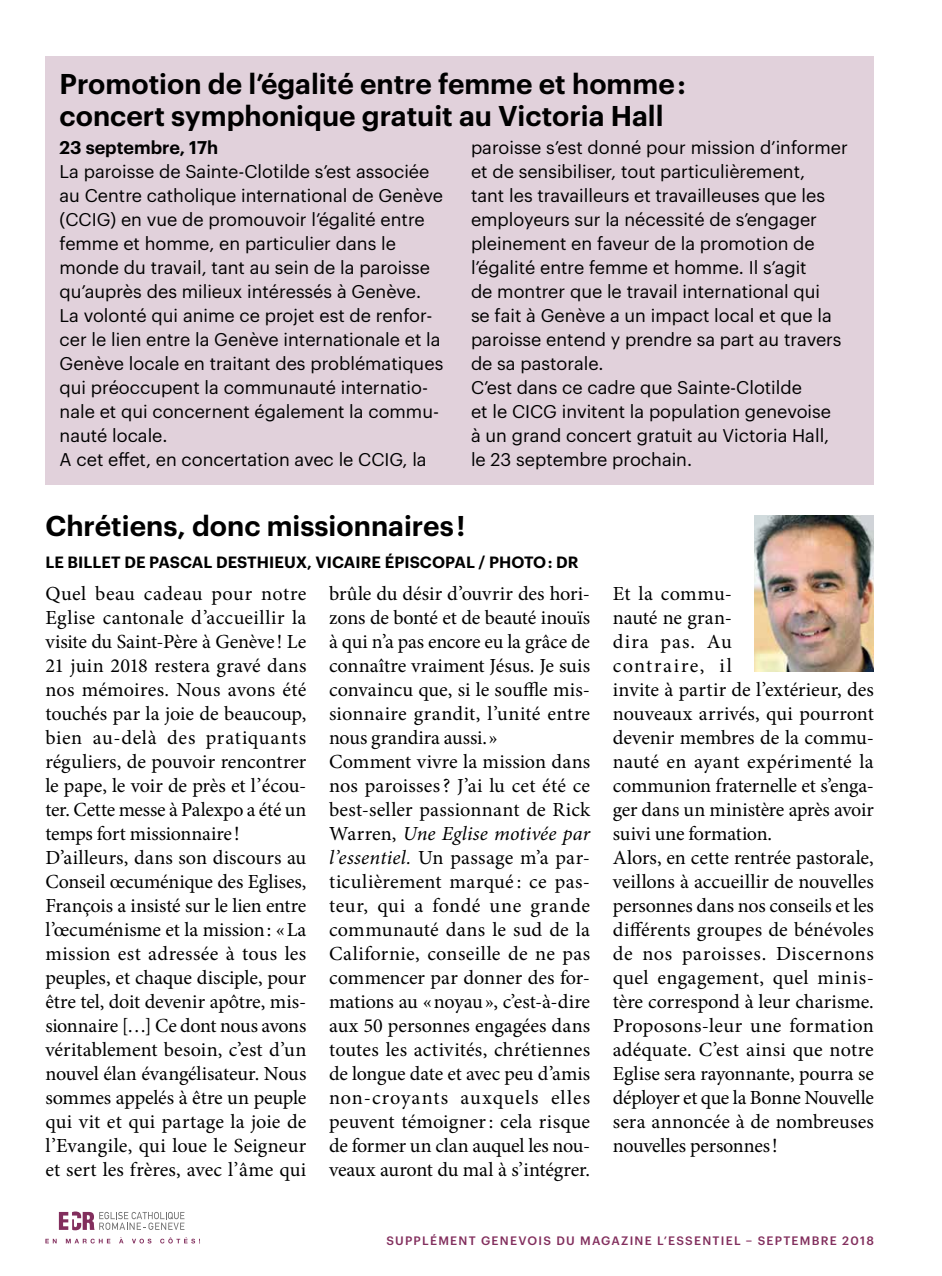
<style>
.page{position:relative;width:942px;height:1276px;background:#fff}
.page>*{position:absolute;margin:0;border:0;box-sizing:border-box;transform-origin:0 0}
.t1{font:600 28px/32px "Graphik";color:#000}
.t2{font:20px/24px "Minion Pro";color:#000}
.t3{font:18px/24px "Graphik";color:#000}
.t4{font:600 18px "Graphik";color:#000}
.t5{font:600 16px "Graphik";letter-spacing:.005em;color:#000}
.t6{font:500 12px "Graphik";letter-spacing:.105em;color:#822e5d}
.s1{font-style:italic}
</style>
<div class="page">
<svg style="left:59px;top:1211px;width:125px;height:19px"></svg>
<svg style="left:45px;top:1238px;width:12px;height:5px"></svg>
<svg style="left:66px;top:1238px;width:44px;height:5px"></svg>
<svg style="left:119px;top:1237px;width:4px;height:6px"></svg>
<svg style="left:132px;top:1238px;width:19px;height:5px"></svg>
<svg style="left:160px;top:1237px;width:40px;height:6px"></svg>
<img style="left:754px;top:515px;width:119px;height:156px">
<div style="left:45px;top:57px;width:828px;height:428px;background:#e1d1db"></div>
<h1 class="t1" style="left:60px;top:65px;width:627px">Promotion de l’égalité entre femme et homme : concert symphonique gratuit au Victoria Hall</h1>
<p class="t4" style="left:60px;top:134px;width:160px">23 septembre, 17h</p>
<p class="t3" style="left:60px;top:158px;width:385px">La paroisse de Sainte-Clotilde s’est associée au Centre catholique international de Genève (CCIG) en vue de promouvoir l’égalité entre femme et homme, en particulier dans le monde du travail, tant au sein de la paroisse qu’auprès des milieux intéressés à Genève.<br>La volonté qui anime ce projet est de renfor&shy;cer le lien entre la Genève internationale et la Genève locale en traitant des problématiques qui préoccupent la communauté internatio&shy;nale et qui concernent également la commu&shy;nauté locale.<br>A cet effet, en concertation avec le CCIG, la</p>
<p class="t3" style="left:471px;top:134px;width:378px">paroisse s’est donné pour mission d’informer et de sensibiliser, tout particulièrement,<br>tant les travailleurs et travailleuses que les employeurs sur la nécessité de s’engager pleinement en faveur de la promotion de l’égalité entre femme et homme. Il s’agit<br>de montrer que le travail international qui<br>se fait à Genève a un impact local et que la paroisse entend y prendre sa part au travers de sa pastorale.<br>C’est dans ce cadre que Sainte-Clotilde<br>et le CICG invitent la population genevoise<br>à un grand concert gratuit au Victoria Hall, le 23 septembre prochain.</p>
<h1 class="t1" style="left:45px;top:507px;width:421px">Chrétiens, donc missionnaires !</h1>
<p class="t5" style="left:45px;top:550px;width:534px">LE BILLET DE PASCAL DESTHIEUX, VICAIRE ÉPISCOPAL / PHOTO : DR</p>
<p class="t2" style="left:45px;top:582px;width:262px">Quel beau cadeau pour notre<br>Eglise cantonale d’accueillir la visite du Saint-Père à Genève! Le<br>21 juin 2018 restera gravé dans nos mémoires. Nous avons été touchés par la joie de beaucoup, bien au-delà des pratiquants réguliers, de pouvoir rencontrer le pape, le voir de près et l’écou&shy;ter. Cette messe à Palexpo a été un temps fort missionnaire!<br>D’ailleurs, dans son discours au<br>Conseil œcuménique des Eglises,<br>François a insisté sur le lien entre l’œcuménisme et la mission: «La mission est adressée à tous les peuples, et chaque disciple, pour être tel, doit devenir apôtre, mis&shy;sionnaire […] Ce dont nous avons véritablement besoin, c’est d’un nouvel élan évangélisateur. Nous sommes appelés à être un peuple qui vit et qui partage la joie de l’Evangile, qui loue le Seigneur et sert les frères, avec l’âme qui</p>
<p class="t2" style="left:329px;top:582px;width:262px">brûle du désir d’ouvrir des hori&shy;zons de bonté et de beauté inouïs à qui n’a pas encore eu la grâce de connaître vraiment Jésus. Je suis convaincu que, si le souffle mis&shy;sionnaire grandit, l’unité entre nous grandira aussi.»<br>Comment vivre la mission dans nos paroisses? J’ai lu cet été ce best-seller passionnant de Rick<br>Warren, <span class="s1">Une Eglise motivée par l’essentiel.</span> Un passage m’a par&shy;ticulièrement marqué : ce pas&shy;teur, qui a fondé une grande communauté dans le sud de la<br>Californie, conseille de ne pas commencer par donner des for&shy;mations au «noyau», c’est-à-dire aux 50 personnes engagées dans toutes les activités, chrétiennes de longue date et avec peu d’amis non-croyants auxquels elles peuvent témoigner: cela risque de former un clan auquel les nou&shy;veaux auront du mal à s’intégrer.</p>
<p class="t2" style="left:612px;top:582px;width:262px">Et la commu-<br>nauté ne gran-<br>dira pas. Au<br>contraire, il<br>invite à partir de l’extérieur, des nouveaux arrivés, qui pourront devenir membres de la commu&shy;nauté en ayant expérimenté la communion fraternelle et s’enga&shy;ger dans un ministère après avoir suivi une formation.<br>Alors, en cette rentrée pastorale, veillons à accueillir de nouvelles personnes dans nos conseils et les différents groupes de bénévoles de nos paroisses. Discernons quel engagement, quel minis&shy;tère correspond à leur charisme.<br>Proposons-leur une formation adéquate. C’est ainsi que notre<br>Eglise sera rayonnante, pourra se déployer et que la Bonne Nouvelle sera annoncée à de nombreuses nouvelles personnes!</p>
<p class="t6" style="left:386px;top:1231px;width:489px">SUPPLÉMENT GENEVOIS DU MAGAZINE L’ESSENTIEL – SEPTEMBRE 2018</p>
</div>
